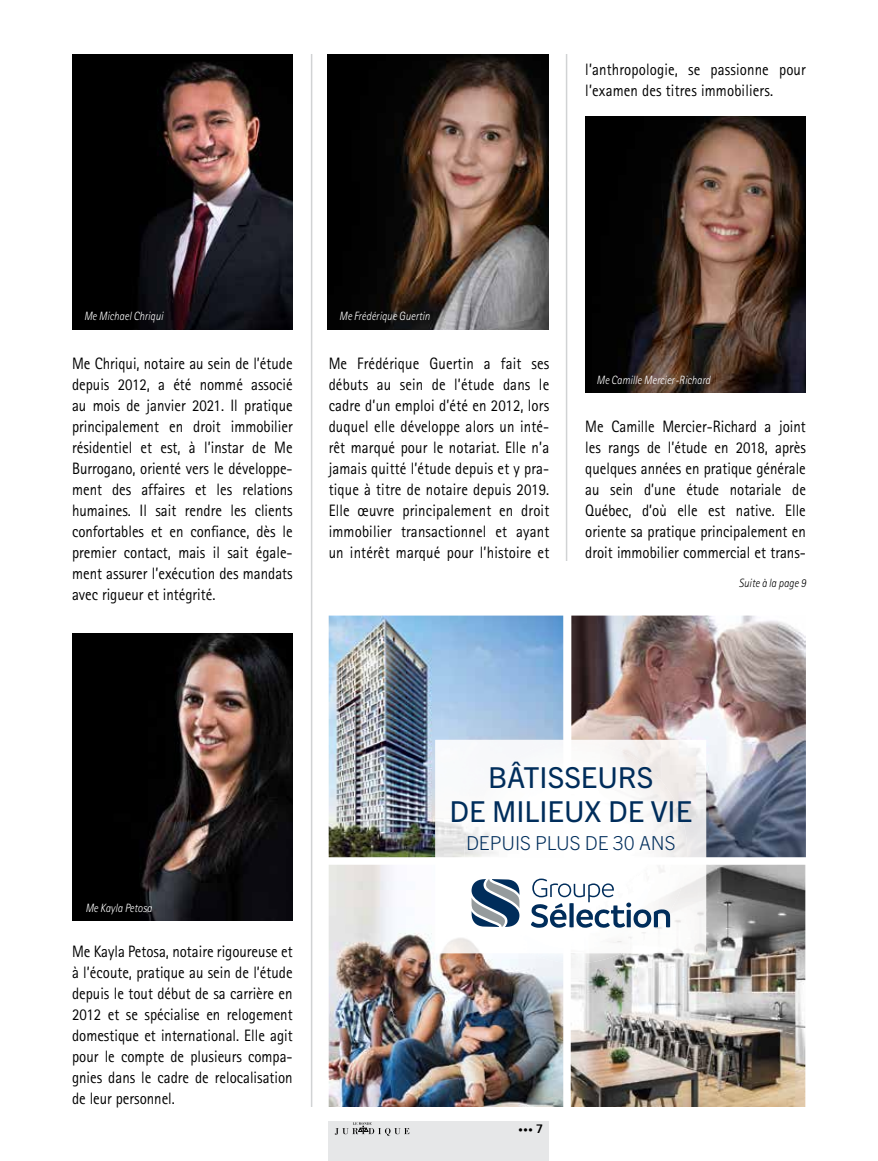
<style>
.page{position:relative;width:878px;height:1161px;background:#fff}
.page>*{position:absolute;margin:0;border:0;box-sizing:border-box;transform-origin:0 0}
.t1{font:28.95px/34.7px "Trade Gothic Next LT Pro";color:#002d5b;text-align:center}
.t2{font:300 19.2px "Trade Gothic Next LT Pro";color:#002d5b}
.t3{font:16.5px/21px "Rotis Sans Serif";color:#000;text-align:justify;scale:.9 1}
.t4{font:italic 300 12px "Rotis Sans Serif";color:#fff;scale:.9 1}
.t5{font:italic 300 12px "Rotis Sans Serif";color:#000;scale:.9 1}
.t6{font:800 9px "Rotis Sans Serif";color:#000}
.s1{font-size:13.5px}
</style>
<div class="page">
<hr style="left:311px;top:54px;width:1px;height:1053px;background:#d1d3d4">
<hr style="left:566px;top:54px;width:1px;height:1053px;background:#d1d3d4">
<div style="left:328px;top:1121px;width:221px;height:40px;background:#e6e7e8"></div>
<svg style="left:335px;top:1122px;width:74px;height:14px"></svg>
<div style="left:328px;top:561px;width:477px;height:546px;background:#fff"></div>
<img style="left:328px;top:890px;width:235px;height:217px">
<img style="left:571px;top:616px;width:234px;height:241px">
<img style="left:328px;top:616px;width:235px;height:241px">
<img style="left:570px;top:865px;width:235px;height:242px">
<img style="left:435px;top:890px;width:29px;height:63px">
<svg style="left:435px;top:740px;width:271px;height:118px"></svg>
<img style="left:687px;top:818px;width:19px;height:39px">
<img style="left:435px;top:740px;width:128px;height:39px">
<img style="left:435px;top:779px;width:29px;height:39px">
<img style="left:435px;top:818px;width:29px;height:39px">
<img style="left:687px;top:865px;width:19px;height:88px">
<img style="left:529px;top:953px;width:34px;height:10px">
<img style="left:570px;top:953px;width:52px;height:10px">
<svg style="left:464px;top:741px;width:223px;height:212px"></svg>
<img style="left:465px;top:865px;width:98px;height:25px">
<img style="left:471px;top:890px;width:92px;height:63px">
<img style="left:571px;top:741px;width:89px;height:38px">
<img style="left:571px;top:779px;width:111px;height:39px">
<img style="left:571px;top:818px;width:116px;height:39px">
<img style="left:491px;top:741px;width:72px;height:39px">
<img style="left:469px;top:780px;width:94px;height:39px">
<img style="left:464px;top:819px;width:99px;height:38px">
<img style="left:570px;top:865px;width:78px;height:88px">
<img style="left:648px;top:865px;width:38px;height:72px">
<svg style="left:471px;top:879px;width:48px;height:48px"></svg>
<svg style="left:531px;top:879px;width:139px;height:49px"></svg>
<img style="left:585px;top:117px;width:220px;height:275px">
<img style="left:327px;top:54px;width:221px;height:276px">
<img style="left:72px;top:633px;width:221px;height:288px">
<img style="left:72px;top:54px;width:221px;height:276px">
<p class="t3" style="left:585px;top:59px;width:246px">l’anthropologie, se passionne pour l’examen des titres immobiliers.</p>
<p class="t4" style="left:84px;top:309px;width:89px">Me Michael Chriqui</p>
<p class="t3" style="left:72px;top:353px;width:247px">Me Chriqui, notaire au sein de l’étude depuis 2012, a été nommé associé au mois de janvier 2021. Il pratique principalement en droit immobilier résidentiel et est, à l’instar de Me Burrogano, orienté vers le développe&shy;ment des affaires et les relations humaines. Il sait rendre les clients confortables et en confiance, dès le premier contact, mais il sait égale&shy;ment assurer l’exécution des mandats avec rigueur et intégrité.</p>
<p class="t4" style="left:339px;top:309px;width:102px">Me Frédérique Guertin</p>
<p class="t3" style="left:328px;top:353px;width:247px">Me Frédérique Guertin a fait ses débuts au sein de l’étude dans le cadre d’un emploi d’été en 2012, lors duquel elle développe alors un inté&shy;rêt marqué pour le notariat. Elle n’a jamais quitté l’étude depuis et y pra&shy;tique à titre de notaire depuis 2019.<br>Elle œuvre principalement en droit immobilier transactionnel et ayant un intérêt marqué pour l’histoire et</p>
<p class="t4" style="left:596px;top:373px;width:128px">Me Camille Mercier-Richard</p>
<p class="t3" style="left:585px;top:416px;width:247px">Me Camille Mercier-Richard a joint les rangs de l’étude en 2018, après quelques années en pratique générale au sein d’une étude notariale de Québec, d’où elle est native. Elle oriente sa pratique principalement en droit immobilier commercial et trans-</p>
<p class="t5" style="left:739px;top:576px;width:76px">Suite à la page 9</p>
<p class="t4" style="left:85px;top:901px;width:75px">Me Kayla Petosa</p>
<p class="t3" style="left:72px;top:941px;width:247px">Me Kayla Petosa, notaire rigoureuse et à l’écoute, pratique au sein de l’étude depuis le tout début de sa carrière en 2012 et se spécialise en relogement domestique et international. Elle agit pour le compte de plusieurs compa&shy;gnies dans le cadre de relocalisation de leur personnel.</p>
<h1 class="t1" style="left:449px;top:758px;width:244px">BÂTISSEURS<br>DE MILIEUX DE VIE</h1>
<p class="t2" style="left:466px;top:830px;width:211px">DEPUIS PLUS DE 30 ANS</p>
<p class="t6" style="left:518px;top:1124px;width:27px">••• <span class="s1">7</span></p>
</div>
